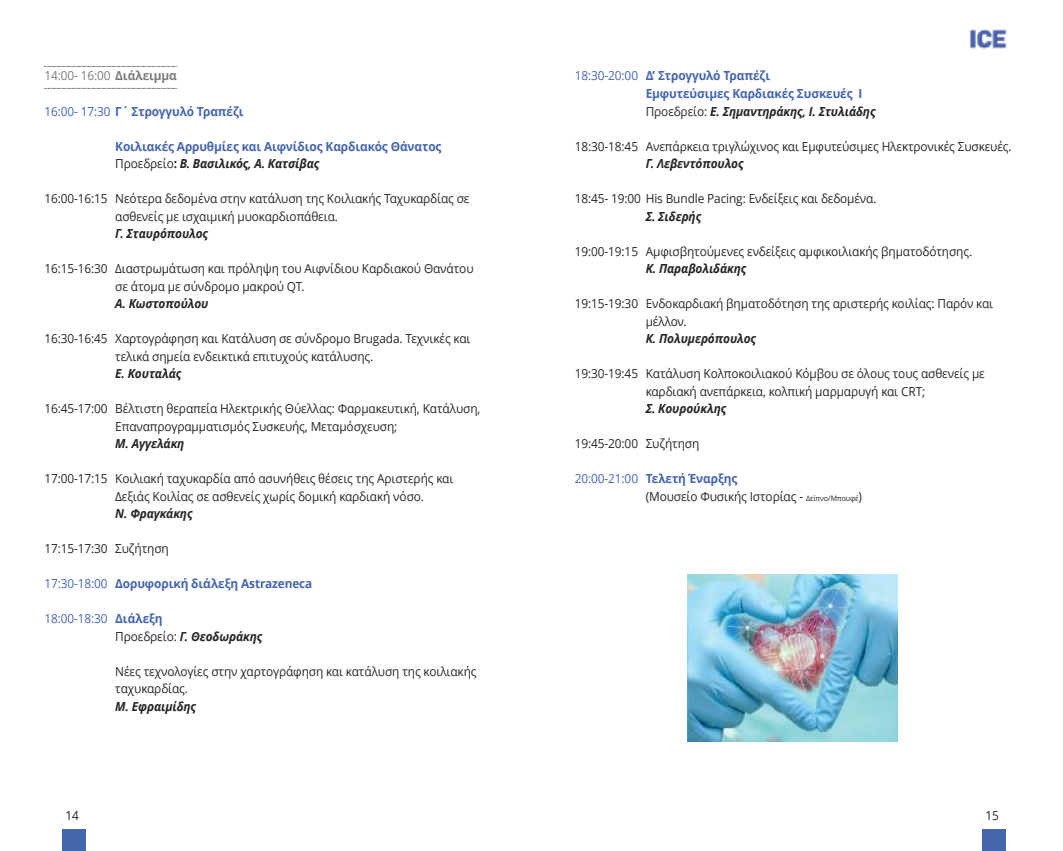
<style>
.page{position:relative;width:1063px;height:851px;background:#fff}
.page>*{position:absolute;margin:0;border:0;box-sizing:border-box;transform-origin:0 0}
.t1{font:12.5px/17.5px "Open Sans";letter-spacing:-.01em;color:#272627;scale:.95 1}
.t2{font:700 12.5px/17.5px "Open Sans";letter-spacing:-.01em;color:#4565ad;scale:.95 1}
.t3{font:italic 700 12.5px/17.5px "Open Sans";letter-spacing:-.01em;color:#272627;scale:.95 1}
.t4{font:12.5px "Open Sans";letter-spacing:-.01em;color:#7d7d7d;scale:.95 1}
.s1{font-weight:700}
.s2{font-weight:400}
.s3{font-weight:400;color:#272627}
.s4{color:#272627}
.s5{font-style:italic;color:#272627}
.s6{font-weight:400;font-style:normal;color:#4565ad}
.s7{font-style:normal;color:#4565ad}
.s8{font-weight:400;font-style:normal}
.s9{color:#4565ad}
.s10{font-weight:700;color:#4565ad}
.s11{font-size:7.5px}
</style>
<div class="page">
<div style="left:63px;top:829px;width:23px;height:21px;background:#4565ad"></div>
<div style="left:982px;top:829px;width:24px;height:21px;background:#4565ad"></div>
<img style="left:969px;top:29px;width:38px;height:20px">
<svg style="left:44px;top:88px;width:134px;height:1px"></svg>
<svg style="left:44px;top:66px;width:134px;height:1px"></svg>
<img style="left:688px;top:574px;width:209px;height:167px">
<p class="t4" style="left:44px;top:67px;width:141px">14:00- 16:00 <span class="s1">διάλειμμα</span></p>
<p class="t2" style="left:44px;top:102px;width:211px"><span class="s2">16:00- 17:30</span> γ΄ Στρογγυλό τραπέζι</p>
<p class="t2" style="left:115px;top:137px;width:345px">κοιλιακές αρρυθμίες και αιφνίδιος καρδιακός Θάνατος<br><span class="s3">Προεδρείο</span><span class="s4">:</span> <span class="s5">Β. Βασιλικός, Α. Κατσίβας</span></p>
<p class="t1" style="left:115px;top:189px;width:374px;text-indent:-71px">16:00-16:15 Νεότερα δεδομένα στην κατάλυση της Κοιλιακής Ταχυκαρδίας σε ασθενείς με ισχαιμική μυοκαρδιοπάθεια.</p>
<p class="t3" style="left:115px;top:224px;width:99px">Γ. Σταυρόπουλος</p>
<p class="t1" style="left:115px;top:259px;width:379px;text-indent:-71px">16:15-16:30 Διαστρωμάτωση και πρόληψη του Αιφνίδιου Καρδιακού Θανάτου σε άτομα με σύνδρομο μακρού QT.</p>
<p class="t3" style="left:115px;top:294px;width:100px">Α. Κωστοπούλου</p>
<p class="t1" style="left:115px;top:329px;width:375px;text-indent:-71px">16:30-16:45 Χαρτογράφηση και Κατάλυση σε σύνδρομο Brugada. Τεχνικές και τελικά σημεία ενδεικτικά επιτυχούς κατάλυσης.</p>
<p class="t3" style="left:115px;top:364px;width:71px">Ε. Κουταλάς</p>
<p class="t1" style="left:115px;top:399px;width:386px;text-indent:-71px">16:45-17:00 Βέλτιστη θεραπεία Ηλεκτρικής Θύελλας: Φαρμακευτική, Κατάλυση,<br>Επαναπρογραμματισμός Συσκευής, Μεταμόσχευση;</p>
<p class="t3" style="left:115px;top:434px;width:74px">Μ. Αγγελάκη</p>
<p class="t1" style="left:115px;top:469px;width:357px;text-indent:-71px">17:00-17:15 Κοιλιακή ταχυκαρδία από ασυνήθεις θέσεις της Αριστερής και<br>Δεξιάς Κοιλίας σε ασθενείς χωρίς δομική καρδιακή νόσο.</p>
<p class="t3" style="left:115px;top:504px;width:83px">Ν. Φραγκάκης</p>
<p class="t1" style="left:44px;top:539px;width:133px">17:15-17:30 Συζήτηση</p>
<p class="t2" style="left:44px;top:574px;width:284px"><span class="s2">17:30-18:00</span> δορυφορική διάλεξη Astrazeneca</p>
<p class="t3" style="left:115px;top:609px;width:156px;text-indent:-71px"><span class="s6">18:00-18:30</span> <span class="s7">διάλεξη<br></span><span class="s8">Προεδρείο:</span> Γ. Θεοδωράκης</p>
<p class="t1" style="left:115px;top:662px;width:382px">Νέες τεχνολογίες στην χαρτογράφηση και κατάλυση της κοιλιακής ταχυκαρδίας.</p>
<p class="t3" style="left:115px;top:697px;width:87px">Μ. Εφραιμίδης</p>
<p class="t1" style="left:66px;top:805px;width:16px">14</p>
<p class="t2" style="left:646px;top:67px;width:243px;text-indent:-71px"><span class="s2">18:30-20:00</span> δ’ Στρογγυλό τραπέζι<br>εμφυτεύσιμες καρδιακές Συσκευές ι<br><span class="s3">Προεδρείο:</span> <span class="s5">Ε. Σημαντηράκης, I. Στυλιάδης</span></p>
<p class="t1" style="left:575px;top:137px;width:461px">18:30-18:45 Ανεπάρκεια τριγλώχινος και Εμφυτεύσιμες Ηλεκτρονικές Συσκευές.</p>
<p class="t3" style="left:646px;top:154px;width:105px">Γ. Λεβεντόπουλος</p>
<p class="t1" style="left:575px;top:189px;width:319px">18:45- 19:00 His Bundle Pacing: Ενδείξεις και δεδομένα.</p>
<p class="t3" style="left:646px;top:207px;width:60px">Σ. Σιδερής</p>
<p class="t1" style="left:575px;top:242px;width:420px">19:00-19:15 Αμφισβητούμενες ενδείξεις αμφικοιλιακής βηματοδότησης.</p>
<p class="t3" style="left:646px;top:259px;width:108px">Κ. Παραβολιδάκης</p>
<p class="t1" style="left:646px;top:294px;width:367px;text-indent:-71px">19:15-19:30 Ενδοκαρδιακή βηματοδότηση της αριστερής κοιλίας: Παρόν και μέλλον.</p>
<p class="t3" style="left:646px;top:329px;width:118px">Κ. Πολυμερόπουλος</p>
<p class="t1" style="left:646px;top:364px;width:359px;text-indent:-71px">19:30-19:45 Κατάλυση Κολποκοιλιακού Κόμβου σε όλους τους ασθενείς με καρδιακή ανεπάρκεια, κολπική μαρμαρυγή και CRT;</p>
<p class="t3" style="left:646px;top:399px;width:86px">Σ. Κουρούκλης</p>
<p class="t1" style="left:575px;top:434px;width:133px">19:45-20:00 Συζήτηση</p>
<p class="t1" style="left:646px;top:469px;width:229px;text-indent:-71px"><span class="s9">20:00-21:00</span> <span class="s10">τελετή Έναρξης<br></span>(Μουσείο Φυσικής Ιστορίας - <span class="s11">Δείπνο/Μπουφέ</span>)</p>
<p class="t1" style="left:985px;top:805px;width:16px">15</p>
</div>
